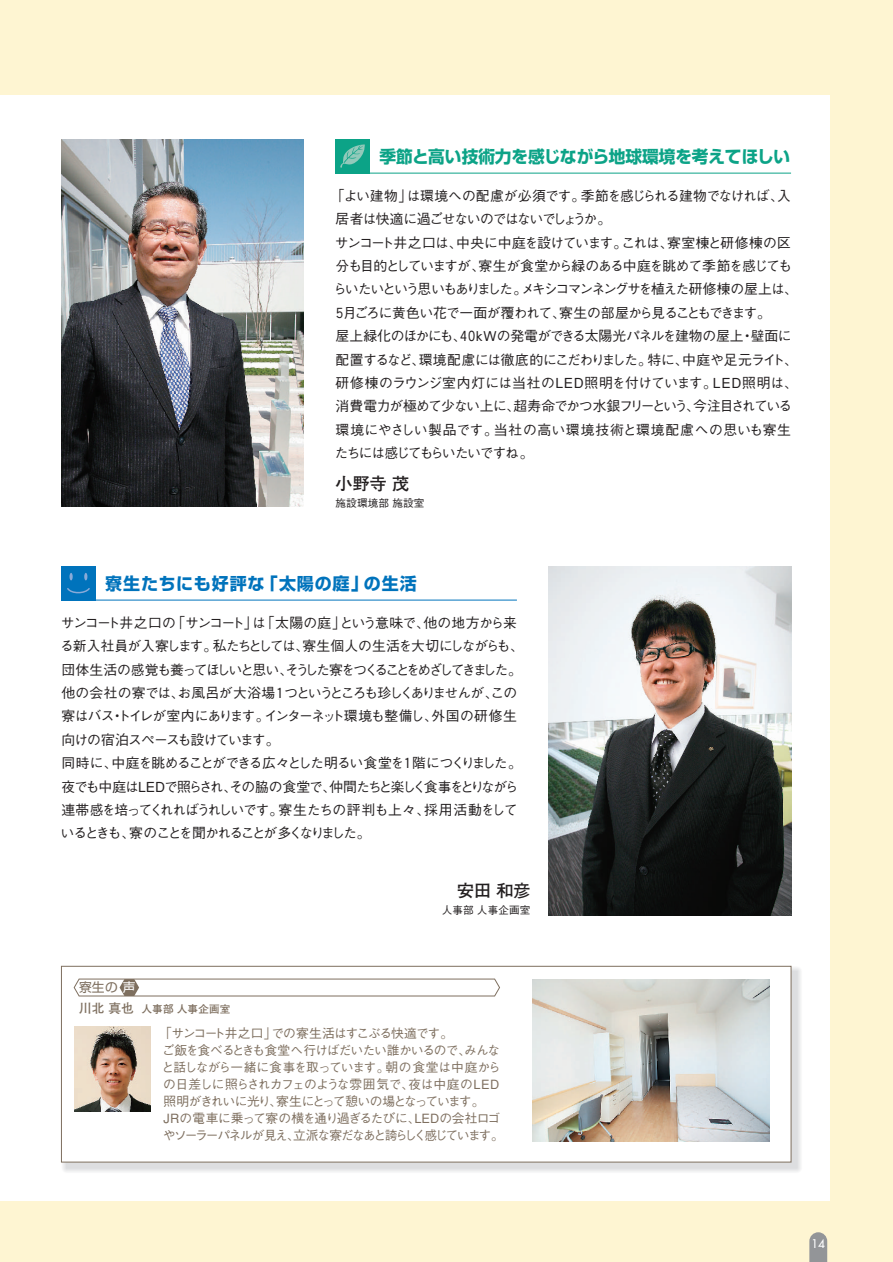
<style>
.page{position:relative;width:893px;height:1262px;background:#fff}
.page>*{position:absolute;margin:0;border:0;box-sizing:border-box;transform-origin:0 0}
.t1{font:700 16.95px "Shin Go";letter-spacing:-.005em;color:#0ca387}
.t2{font:700 16.95px "Shin Go";letter-spacing:.05em;color:#0073bc}
.t3{font:700 16.95px "Futo Go B101";letter-spacing:.01em;color:#231f20}
.t4{font:500 13.8px/23.4px "Gothic BBB";letter-spacing:-.08em;color:#231f20}
.t5{font:500 13.8px/23.4px "Gothic BBB";letter-spacing:-.1em;color:#231f20}
.t6{font:500 12.75px/17px "Gothic BBB";letter-spacing:-.075em;color:#7e6f5f}
.t7{font:12.75px "Shin Go";color:#7e6f5f}
.t8{font:11.7px "Futura";color:#fff}
.t9{font:500 10.65px "Gothic BBB";letter-spacing:.01em;color:#231f20}
.t10{font:700 10.65px "Futo Go B101";letter-spacing:.01em;color:#7e6f5f}
.s1{color:#fff}
.s2{font-size:12.75px}
</style>
<div class="page">
<div style="left:0;top:0;width:892px;height:1262px;background:#fef5d2"></div>
<div style="left:0;top:95px;width:829px;height:1105px;background:#fff"></div>
<svg style="left:809px;top:1232px;width:18px;height:30px"></svg>
<svg style="left:67px;top:971px;width:730px;height:197px;background:#d3d3d3"></svg>
<div style="left:61px;top:966px;width:730px;height:196px;background:#fff;border:1px solid #7e6f5f"></div>
<img style="left:549px;top:566px;width:242px;height:349px">
<img style="left:61px;top:139px;width:242px;height:368px">
<img style="left:74px;top:1026px;width:77px;height:85px">
<img style="left:532px;top:979px;width:237px;height:162px">
<hr style="left:61px;top:600px;width:456px;height:1px;background:#0073bc">
<div style="left:61px;top:566px;width:34px;height:34px;background:#0073bc"></div>
<svg style="left:69px;top:573px;width:4px;height:7px"></svg>
<svg style="left:84px;top:573px;width:3px;height:7px"></svg>
<svg style="left:67px;top:588px;width:23px;height:6px"></svg>
<hr style="left:335px;top:173px;width:456px;height:1px;background:#0ca387">
<div style="left:335px;top:139px;width:34px;height:34px;background:#0ca387"></div>
<svg style="left:340px;top:144px;width:25px;height:24px"></svg>
<svg style="left:74px;top:978px;width:426px;height:18px"></svg>
<p class="t1" style="left:379px;top:145px;width:412px">季節と高い技術力を感じながら地球環境を考えてほしい</p>
<p class="t4" style="left:331px;top:184px;width:468px">「よい建物」は環境への配慮が必須です。季節を感じられる建物でなければ、入居者は快適に過ごせないのではないでしょうか。<br>サンコート井之口は、中央に中庭を設けています。これは、寮室棟と研修棟の区分も目的としていますが、寮生が食堂から緑のある中庭を眺めて季節を感じてもらいたいという思いもありました。メキシコマンネングサを植えた研修棟の屋上は、５月ごろに黄色い花で一面が覆われて、寮生の部屋から見ることもできます。<br>屋上緑化のほかにも、４０ｋＷの発電ができる太陽光パネルを建物の屋上・壁面に配置するなど、環境配慮には徹底的にこだわりました。特に、中庭や足元ライト、研修棟のラウンジ室内灯には当社のLED照明を付けています。LED照明は、消費電力が極めて少ない上に、超寿命でかつ水銀フリーという、今注目されている環境にやさしい製品です。当社の高い環境技術と環境配慮への思いも寮生たちには感じてもらいたいですね。</p>
<p class="t3" style="left:335px;top:474px;width:75px">小野寺 茂</p>
<p class="t9" style="left:335px;top:497px;width:90px">施設環境部 施設室</p>
<p class="t2" style="left:105px;top:572px;width:313px">寮生たちにも好評な「太陽の庭」の生活</p>
<p class="t5" style="left:60px;top:611px;width:464px">サンコート井之口の「サンコート」は「太陽の庭」という意味で、他の地方から来る新入社員が入寮します。私たちとしては、寮生個人の生活を大切にしながらも、団体生活の感覚も養ってほしいと思い、そうした寮をつくることをめざしてきました。他の会社の寮では、お風呂が大浴場１つというところも珍しくありませんが、この寮はバス・トイレが室内にあります。インターネット環境も整備し、外国の研修生向けの宿泊スペースも設けています。<br>同時に、中庭を眺めることができる広々とした明るい食堂を１階につくりました。夜でも中庭はLEDで照らされ、その脇の食堂で、仲間たちと楽しく食事をとりながら連帯感を培ってくれればうれしいです。寮生たちの評判も上々、採用活動をしているときも、寮のことを聞かれることが多くなりました。</p>
<p class="t7" style="left:79px;top:978px;width:58px">寮生の <span class="s1">声</span></p>
<p class="t10" style="left:79px;top:1003px;width:153px"><span class="s2">川北 真也</span> 人事部 人事企画室</p>
<p class="t3" style="left:457px;top:880px;width:75px">安田 和彦</p>
<p class="t9" style="left:441px;top:903px;width:90px">人事部 人事企画室</p>
<p class="t6" style="left:159px;top:1025px;width:346px">「サンコート井之口」での寮生活はすこぶる快適です。<br>ご飯を食べるときも食堂へ行けばだいたい誰かいるので、みんなと話しながら一緒に食事を取っています。朝の食堂は中庭からの日差しに照らされカフェのような雰囲気で、夜は中庭のLED照明がきれいに光り、寮生にとって憩いの場となっています。<br>JRの電車に乗って寮の横を通り過ぎるたびに、LEDの会社ロゴやソーラーパネルが見え、立派な寮だなあと誇らしく感じています。</p>
<p class="t8" style="left:811px;top:1235px;width:15px">14</p>
</div>
